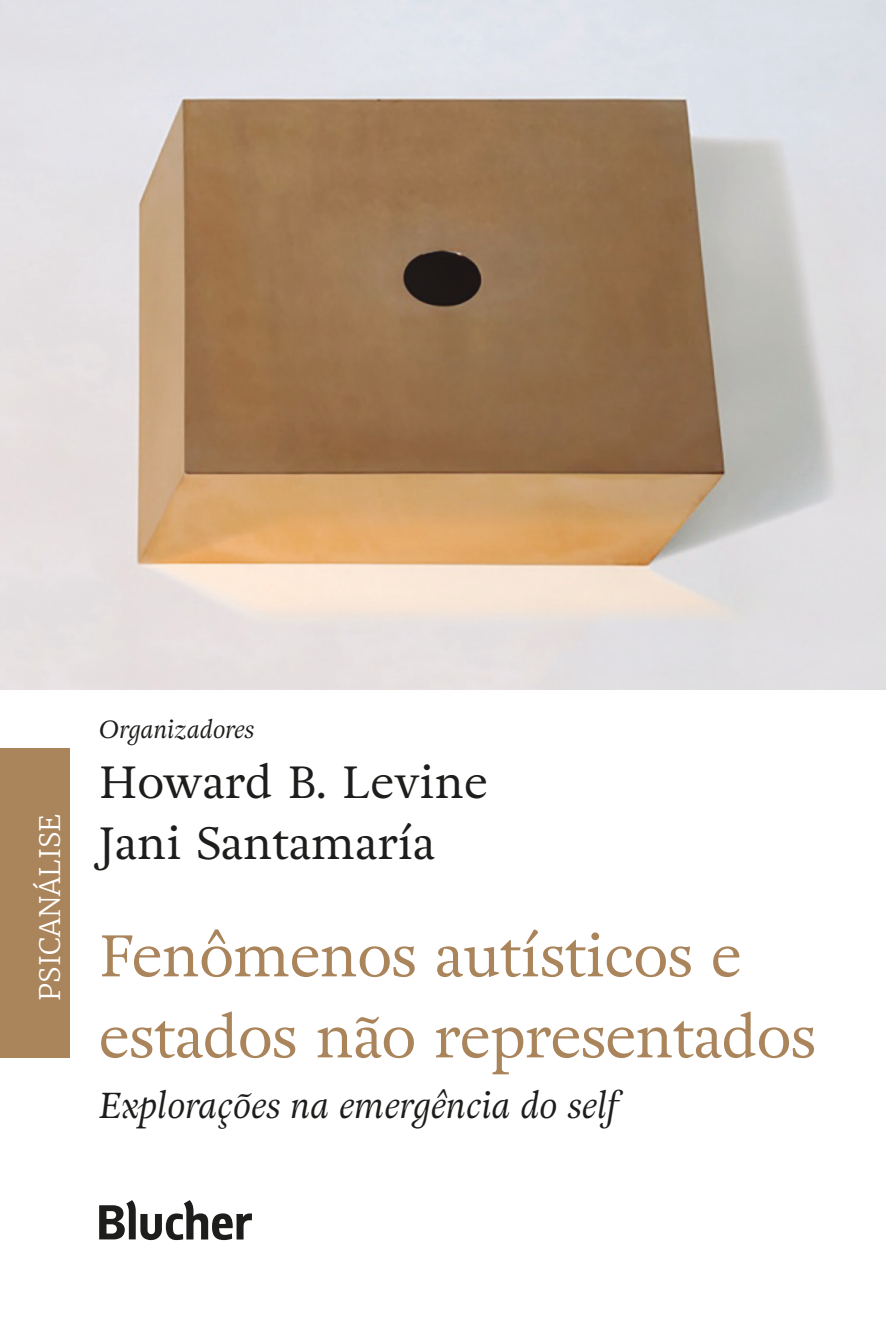
<style>
.page{position:relative;width:886px;height:1332px;background:#fff}
.page>*{position:absolute;margin:0;border:0;box-sizing:border-box;transform-origin:0 0}
.t1{font:58.5px/81px "Adriane Text";letter-spacing:-.01em;color:#aa845b}
.t2{font:45px/60.3px "Adriane Text";color:#1d1d1b}
.t3{font:italic 36px "Adriane Text";color:#1d1d1b}
.t4{font:300 27.9px "Merriweather";color:#fff}
.t5{font:italic 24.75px "Adriane Text";color:#1d1d1b}
</style>
<div class="page">
<img style="left:0;top:0;width:885px;height:690px">
<div style="left:0;top:748px;width:70px;height:310px;background:#aa845b"></div>
<svg style="left:99px;top:1200px;width:153px;height:40px"></svg>
<p class="t4" style="left:31px;top:1000px;width:188px;rotate:-90deg">PSICANÁLISE</p>
<p class="t5" style="left:99px;top:712px;width:157px">Organizadores</p>
<p class="t2" style="left:99px;top:752px;width:390px">Howard B. Levine<br>Jani Santamaría</p>
<p class="t1" style="left:99px;top:914px;width:718px">Fenômenos autísticos e estados não representados</p>
<p class="t3" style="left:99px;top:1080px;width:519px">Explorações na emergência do self</p>
</div>
